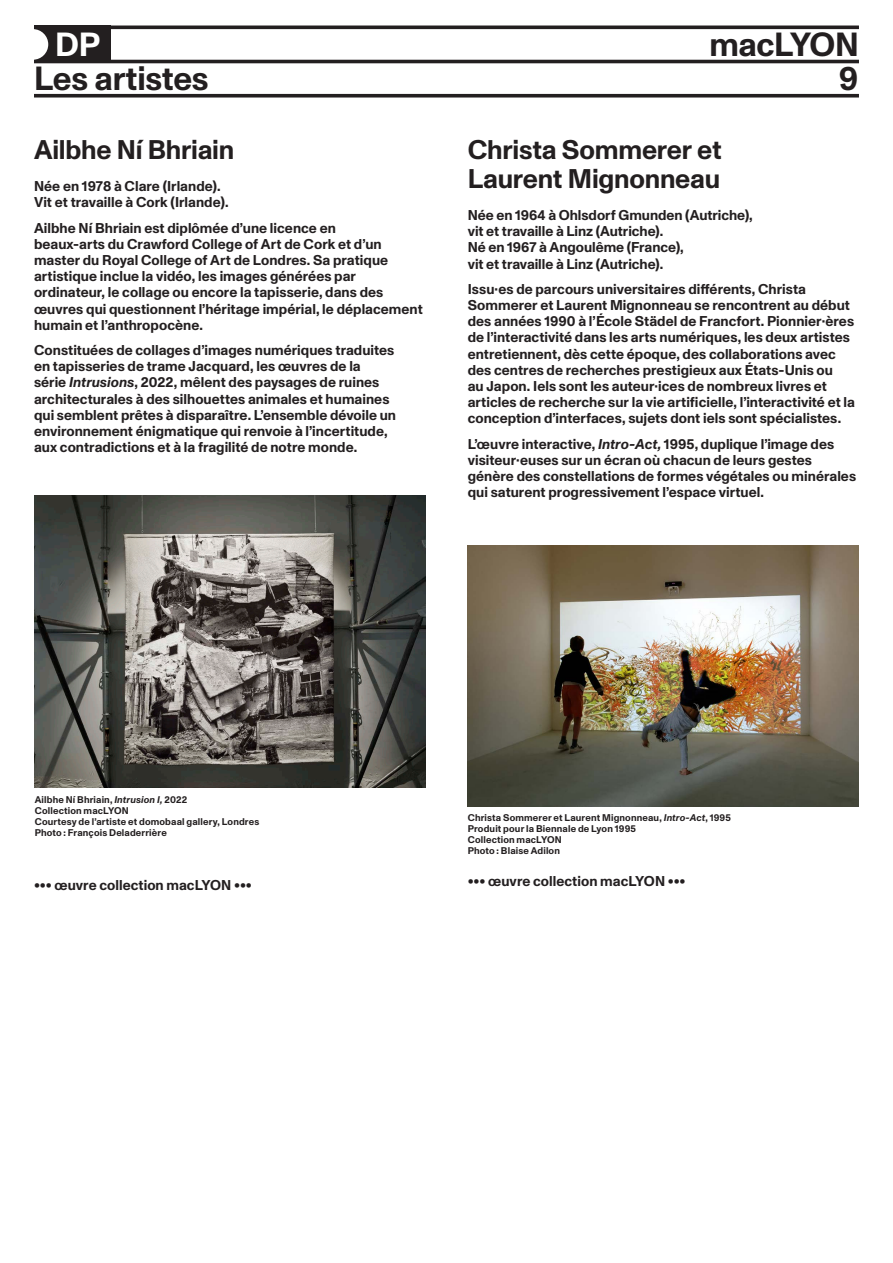
<style>
.page{position:relative;width:893px;height:1263px;background:#fff}
.page>*{position:absolute;margin:0;border:0;box-sizing:border-box;transform-origin:0 0}
.t1{font:700 33.45px "Monument Grotesk";letter-spacing:-.01em;color:#231f20}
.t2{font:700 33.45px "Monument Grotesk";color:#fff}
.TEXTE_FER_GAUCHE{font:700 27px "Monument Grotesk";letter-spacing:-.01em;color:#231f20}
.TEXTE_FER_GAUCHE-2{font:700 14.25px/16.2px "Monument Grotesk";color:#231f20}
.t3{font:700 9.75px "Monument Grotesk";letter-spacing:.015em;color:#231f20}
.s1{font-style:italic}
</style>
<div class="page">
<div style="left:34px;top:26px;width:77px;height:37px;background:#231f20"></div>
<hr style="left:34px;top:26px;width:825px;height:3px;background:#231f20">
<hr style="left:34px;top:60px;width:825px;height:3px;background:#231f20">
<svg style="left:34px;top:94px;width:825px;height:4px;background:#3d393a"></svg>
<svg style="left:34px;top:29px;width:14px;height:31px"></svg>
<img style="left:468px;top:545px;width:391px;height:261px">
<img style="left:34px;top:495px;width:392px;height:292px">
<p class="t2" style="left:55px;top:20px;width:47px">DP</p>
<p class="t1" style="left:709px;top:20px;width:151px">macLYON</p>
<p class="t1" style="left:34px;top:54px;width:176px">Les artistes</p>
<p class="t1" style="left:838px;top:54px;width:22px">9</p>
<p class="TEXTE_FER_GAUCHE" style="left:34px;top:130px;width:202px">Ailbhe Ní Bhriain</p>
<p class="TEXTE_FER_GAUCHE-2" style="left:34px;top:177px;width:188px">Née en 1978 à Clare (Irlande).</p>
<p class="TEXTE_FER_GAUCHE-2" style="left:34px;top:194px;width:196px">Vit et travaille à Cork (Irlande).</p>
<p class="TEXTE_FER_GAUCHE-2" style="left:34px;top:219px;width:390px">Ailbhe Ní Bhriain est diplômée d’une licence en<br>beaux-arts du Crawford College of Art de Cork et d’un master du Royal College of Art de Londres. Sa pratique artistique inclue la vidéo, les images générées par ordinateur, le collage ou encore la tapisserie, dans des œuvres qui questionnent l’héritage impérial, le déplacement humain et l’anthropocène.</p>
<p class="TEXTE_FER_GAUCHE-2" style="left:34px;top:341px;width:364px">Constituées de collages d’images numériques traduites en tapisseries de trame Jacquard, les œuvres de la série <span class="s1">Intrusions</span>, 2022, mêlent des paysages de ruines architecturales à des silhouettes animales et humaines qui semblent prêtes à disparaître. L’ensemble dévoile un environnement énigmatique qui renvoie à l’incertitude,</p>
<p class="TEXTE_FER_GAUCHE-2" style="left:34px;top:438px;width:325px">aux contradictions et à la fragilité de notre monde.</p>
<p class="TEXTE_FER_GAUCHE" style="left:468px;top:130px;width:256px">Christa Sommerer et</p>
<p class="TEXTE_FER_GAUCHE" style="left:468px;top:159px;width:254px">Laurent Mignonneau</p>
<p class="TEXTE_FER_GAUCHE-2" style="left:468px;top:206px;width:286px">Née en 1964 à Ohlsdorf Gmunden (Autriche),</p>
<p class="TEXTE_FER_GAUCHE-2" style="left:468px;top:222px;width:197px">vit et travaille à Linz (Autriche).</p>
<p class="TEXTE_FER_GAUCHE-2" style="left:468px;top:239px;width:217px">Né en 1967 à Angoulême (France),</p>
<p class="TEXTE_FER_GAUCHE-2" style="left:468px;top:255px;width:197px">vit et travaille à Linz (Autriche).</p>
<p class="TEXTE_FER_GAUCHE-2" style="left:468px;top:280px;width:389px">Issu·es de parcours universitaires différents, Christa Sommerer et Laurent Mignonneau se rencontrent au début des années 1990 à l’École Städel de Francfort. Pionnier·ères de l’interactivité dans les arts numériques, les deux artistes entretiennent, dès cette époque, des collaborations avec des centres de recherches prestigieux aux États-Unis ou<br>au Japon. Iels sont les auteur·ices de nombreux livres et articles de recherche sur la vie artificielle, l’interactivité et la conception d’interfaces, sujets dont iels sont spécialistes.</p>
<p class="TEXTE_FER_GAUCHE-2" style="left:468px;top:435px;width:390px">L’œuvre interactive, <span class="s1">Intro-Act,</span> 1995, duplique l’image des visiteur·euses sur un écran où chacun de leurs gestes génère des constellations de formes végétales ou minérales qui saturent progressivement l’espace virtuel.</p>
<p class="t3" style="left:35px;top:793px;width:154px">Ailbhe Ní Bhriain, <span class="s1">Intrusion I,</span> 2022</p>
<p class="t3" style="left:35px;top:803px;width:96px">Collection macLYON</p>
<p class="t3" style="left:35px;top:814px;width:226px">Courtesy de l’artiste et domobaal gallery, Londres</p>
<p class="t3" style="left:35px;top:825px;width:134px">Photo : François Deladerrière</p>
<p class="TEXTE_FER_GAUCHE-2" style="left:34px;top:876px;width:219px">••• œuvre collection macLYON •••</p>
<p class="t3" style="left:468px;top:811px;width:265px">Christa Sommerer et Laurent Mignonneau, <span class="s1">Intro-Act</span>, 1995</p>
<p class="t3" style="left:468px;top:821px;width:170px">Produit pour la Biennale de Lyon 1995</p>
<p class="t3" style="left:468px;top:832px;width:96px">Collection macLYON</p>
<p class="t3" style="left:468px;top:843px;width:94px">Photo : Blaise Adilon</p>
<p class="TEXTE_FER_GAUCHE-2" style="left:468px;top:872px;width:219px">••• œuvre collection macLYON •••</p>
</div>
